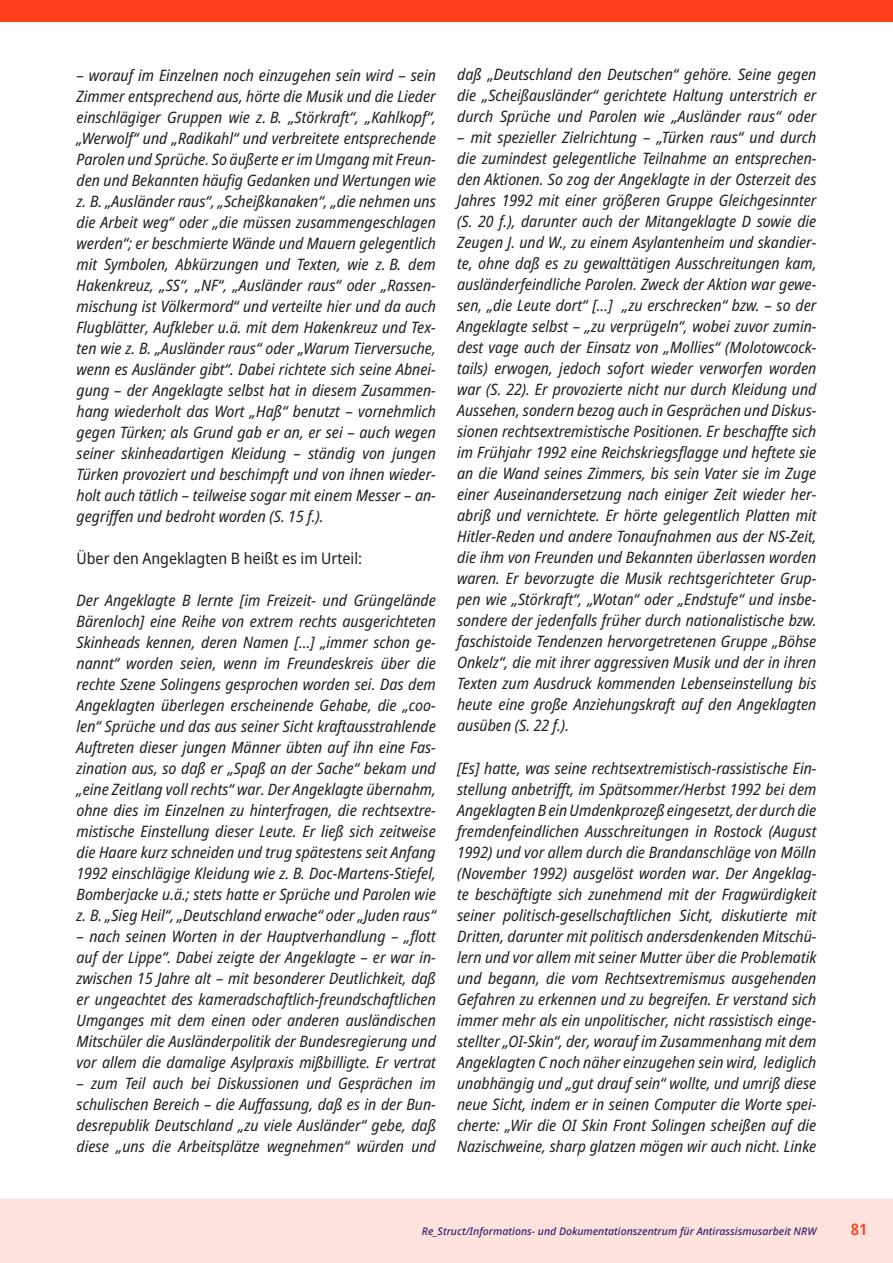
<style>
.page{position:relative;width:893px;height:1263px;background:#fff}
.page>*{position:absolute;margin:0;border:0;box-sizing:border-box;transform-origin:0 0}
.t1{font:italic semi-condensed 15.75px/21px "Noto Sans";color:#231f20;text-align:justify}
.t2{font:semi-condensed 15.75px "Noto Sans";color:#231f20}
.t3{font:600 semi-condensed 15.75px "Noto Sans";color:#fb401d}
.t4{font:italic 500 10.5px "Noto Sans";color:#391f6a}
</style>
<div class="page">
<div style="left:0;top:1199px;width:893px;height:64px;background:#fee2dd"></div>
<div style="left:0;top:0;width:893px;height:21px;background:#fe401c"></div>
<p class="t1" style="left:77px;top:65px;width:361px">– worauf im Einzelnen noch einzugehen sein wird – sein Zimmer entsprechend aus, hörte die Musik und die Lieder einschlägiger Gruppen wie z. B. „Störkraft“, „Kahlkopf“, „Werwolf“ und „Radikahl“ und verbreitete entsprechende Parolen und Sprüche. So äußerte er im Umgang mit Freun&shy;den und Bekannten häufig Gedanken und Wertungen wie z. B. „Ausländer raus“, „Scheißkanaken“, „die nehmen uns die Arbeit weg“ oder „die müssen zusammengeschlagen werden“; er beschmierte Wände und Mauern gelegentlich mit Symbolen, Abkürzungen und Texten, wie z. B. dem Hakenkreuz, „SS“, „NF“, „Ausländer raus“ oder „Rassen&shy;mischung ist Völkermord“ und verteilte hier und da auch Flugblätter, Aufkleber u.ä. mit dem Hakenkreuz und Tex&shy;ten wie z. B. „Ausländer raus“ oder „Warum Tierversuche, wenn es Ausländer gibt“. Dabei richtete sich seine Abnei&shy;gung – der Angeklagte selbst hat in diesem Zusammen&shy;hang wiederholt das Wort „Haß“ benutzt – vornehmlich gegen Türken; als Grund gab er an, er sei – auch wegen seiner skinheadartigen Kleidung – ständig von jungen Türken provoziert und beschimpft und von ihnen wieder&shy;holt auch tätlich – teilweise sogar mit einem Messer – an&shy;gegriffen und bedroht worden (S. 15 f.).</p>
<p class="t2" style="left:77px;top:547px;width:287px">Über den Angeklagten B heißt es im Urteil:</p>
<p class="t1" style="left:77px;top:590px;width:361px">Der Angeklagte B lernte [im Freizeit- und Grüngelände Bärenloch] eine Reihe von extrem rechts ausgerichteten Skinheads kennen, deren Namen […] „immer schon ge&shy;nannt“ worden seien, wenn im Freundeskreis über die rechte Szene Solingens gesprochen worden sei. Das dem Angeklagten überlegen erscheinende Gehabe, die „coo&shy;len“ Sprüche und das aus seiner Sicht kraftausstrahlende Auftreten dieser jungen Männer übten auf ihn eine Fas&shy;zination aus, so daß er „Spaß an der Sache“ bekam und „eine Zeitlang voll rechts“ war. Der Angeklagte übernahm, ohne dies im Einzelnen zu hinterfragen, die rechtsextre&shy;mistische Einstellung dieser Leute. Er ließ sich zeitweise die Haare kurz schneiden und trug spätestens seit Anfang 1992 einschlägige Kleidung wie z. B. Doc-Martens-Stiefel, Bomberjacke u.ä.; stets hatte er Sprüche und Parolen wie z. B. „Sieg Heil“, „Deutschland erwache“ oder „Juden raus“</p>
<p class="t1" style="left:77px;top:926px;width:361px">– nach seinen Worten in der Hauptverhandlung – „flott auf der Lippe“. Dabei zeigte der Angeklagte – er war in&shy;zwischen 15 Jahre alt – mit besonderer Deutlichkeit, daß er ungeachtet des kameradschaftlich-freundschaftlichen Umganges mit dem einen oder anderen ausländischen Mitschüler die Ausländerpolitik der Bundesregierung und vor allem die damalige Asylpraxis mißbilligte. Er vertrat</p>
<p class="t1" style="left:77px;top:1073px;width:361px">– zum Teil auch bei Diskussionen und Gesprächen im schulischen Bereich – die Auffassung, daß es in der Bun&shy;desrepublik Deutschland „zu viele Ausländer“ gebe, daß diese „uns die Arbeitsplätze wegnehmen“ würden und</p>
<p class="t1" style="left:457px;top:64px;width:361px">daß „Deutschland den Deutschen“ gehöre. Seine gegen die „Scheißausländer“ gerichtete Haltung unterstrich er durch Sprüche und Parolen wie „Ausländer raus“ oder</p>
<p class="t1" style="left:457px;top:127px;width:361px">– mit spezieller Zielrichtung – „Türken raus“ und durch die zumindest gelegentliche Teilnahme an entsprechen&shy;den Aktionen. So zog der Angeklagte in der Osterzeit des Jahres 1992 mit einer größeren Gruppe Gleichgesinnter (S. 20 f.), darunter auch der Mitangeklagte D sowie die Zeugen J. und W., zu einem Asylantenheim und skandier&shy;te, ohne daß es zu gewalttätigen Ausschreitungen kam, ausländerfeindliche Parolen. Zweck der Aktion war gewe&shy;sen, „die Leute dort“ […] „zu erschrecken“ bzw. – so der Angeklagte selbst – „zu verprügeln“, wobei zuvor zumin&shy;dest vage auch der Einsatz von „Mollies“ (Molotowcock&shy;tails) erwogen, jedoch sofort wieder verworfen worden war (S. 22). Er provozierte nicht nur durch Kleidung und Aussehen, sondern bezog auch in Gesprächen und Diskus&shy;sionen rechtsextremistische Positionen. Er beschaffte sich im Frühjahr 1992 eine Reichskriegsflagge und heftete sie an die Wand seines Zimmers, bis sein Vater sie im Zuge einer Auseinandersetzung nach einiger Zeit wieder her&shy;abriß und vernichtete. Er hörte gelegentlich Platten mit Hitler-Reden und andere Tonaufnahmen aus der NS-Zeit, die ihm von Freunden und Bekannten überlassen worden waren. Er bevorzugte die Musik rechtsgerichteter Grup&shy;pen wie „Störkraft“, „Wotan“ oder „Endstufe“ und insbe&shy;sondere der jedenfalls früher durch nationalistische bzw. faschistoide Tendenzen hervorgetretenen Gruppe „Böhse Onkelz“, die mit ihrer aggressiven Musik und der in ihren Texten zum Ausdruck kommenden Lebenseinstellung bis heute eine große Anziehungskraft auf den Angeklagten ausüben (S. 22 f.).</p>
<p class="t1" style="left:457px;top:758px;width:361px">[Es] hatte, was seine rechtsextremistisch-rassistische Ein&shy;stellung anbetrifft, im Spätsommer/Herbst 1992 bei dem Angeklagten B ein Umdenkprozeß eingesetzt, der durch die fremdenfeindlichen Ausschreitungen in Rostock (August 1992) und vor allem durch die Brandanschläge von Mölln (November 1992) ausgelöst worden war. Der Angeklag&shy;te beschäftigte sich zunehmend mit der Fragwürdigkeit seiner politisch-gesellschaftlichen Sicht, diskutierte mit Dritten, darunter mit politisch andersdenkenden Mitschü&shy;lern und vor allem mit seiner Mutter über die Problematik und begann, die vom Rechtsextremismus ausgehenden Gefahren zu erkennen und zu begreifen. Er verstand sich immer mehr als ein unpolitischer, nicht rassistisch einge&shy;stellter „OI-Skin“, der, worauf im Zusammenhang mit dem Angeklagten C noch näher einzugehen sein wird, lediglich unabhängig und „gut drauf sein“ wollte, und umriß diese neue Sicht, indem er in seinen Computer die Worte spei&shy;cherte: „Wir die OI Skin Front Solingen scheißen auf die Nazischweine, sharp glatzen mögen wir auch nicht. Linke</p>
<p class="t4" style="left:422px;top:1224px;width:396px">Re_Struct/Informations- und Dokumentationszentrum für Antirassismusarbeit NRW</p>
<p class="t3" style="left:851px;top:1218px;width:18px">81</p>
</div>
